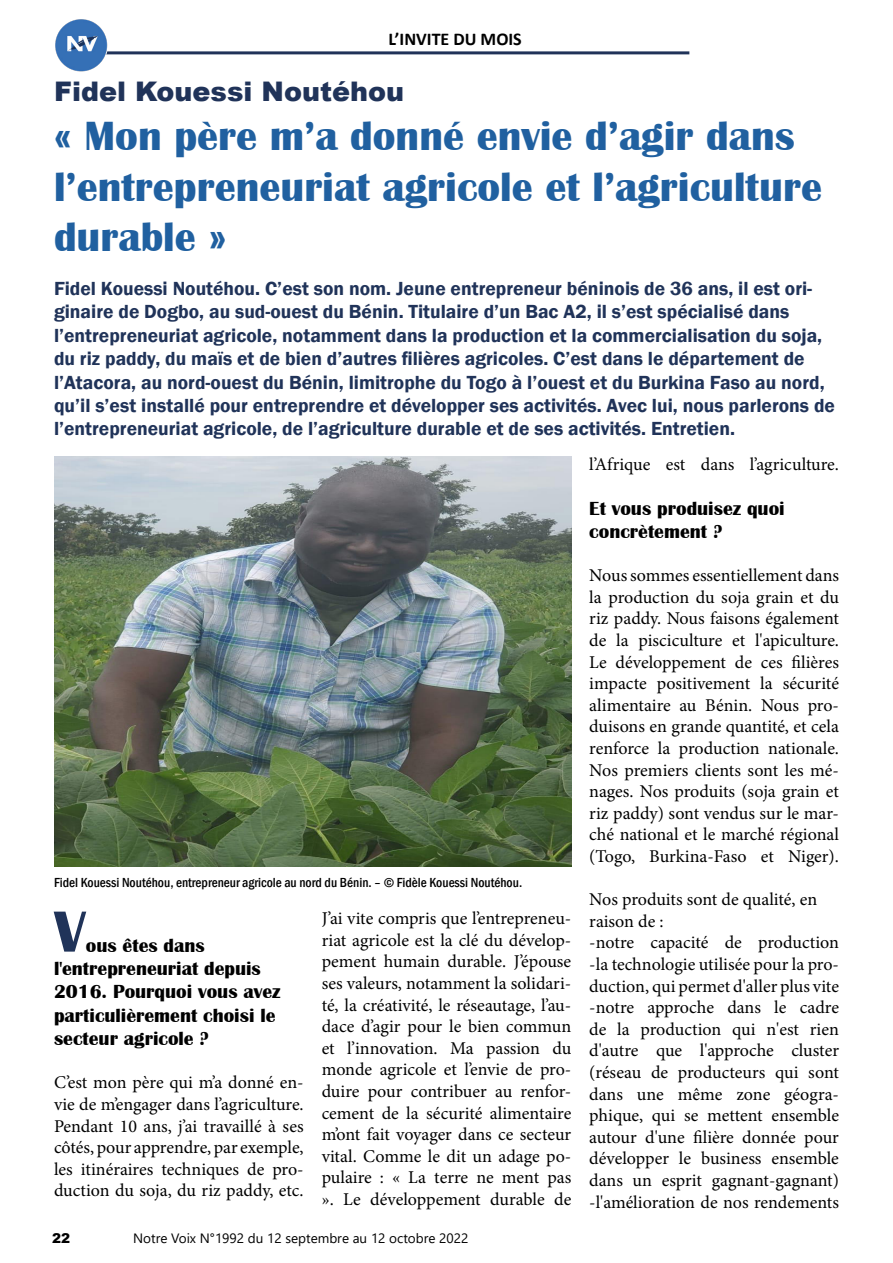
<style>
.page{position:relative;width:893px;height:1263px;background:#fff}
.page>*{position:absolute;margin:0;border:0;box-sizing:border-box;transform-origin:0 0}
.t1{font:700 60px "Britannic";color:#203359}
.t2{font:700 42px/50.4px "Britannic";color:#2060a0}
.t3{font:900 27px "Arial";color:#203359}
.t4{font:600 19.5px/23.4px "Franklin Gothic";color:#203359}
.t5{font:700 19.5px/23.4px "Britannic";color:#000}
.t6{font:18px/21.6px "Minion Pro";color:#000;text-align:justify}
.t7{font:700 18px "Calibri";color:#000}
.t8{font:500 condensed 13.5px "Franklin Gothic";color:#000}
.t9{font:13.5px "Segoe UI";color:#000}
.t10{font:900 13.5px "Arial";color:#000}
</style>
<div class="page">
<hr style="left:102px;top:51px;width:587px;height:3px;background:#203359">
<img style="left:54px;top:18px;width:54px;height:54px;border-radius:27px">
<img style="left:54px;top:456px;width:517px;height:410px">
<p class="t7" style="left:389px;top:26px;width:135px">L’INVITE DU MOIS</p>
<p class="t3" style="left:54px;top:72px;width:352px">Fidel Kouessi Noutéhou</p>
<p class="t2" style="left:54px;top:111px;width:769px">« Mon père m’a donné envie d’agir dans l’entrepreneuriat agricole et l’agriculture durable »</p>
<p class="t4" style="left:54px;top:277px;width:782px">Fidel Kouessi Noutéhou. C’est son nom. Jeune entrepreneur béninois de 36 ans, il est ori&shy;ginaire de Dogbo, au sud-ouest du Bénin. Titulaire d’un Bac A2, il s’est spécialisé dans l’entrepreneuriat agricole, notamment dans la production et la commercialisation du soja, du riz paddy, du maïs et de bien d’autres filières agricoles. C’est dans le département de l’Atacora, au nord-ouest du Bénin, limitrophe du Togo à l’ouest et du Burkina Faso au nord, qu’il s’est installé pour entreprendre et développer ses activités. Avec lui, nous parlerons de l’entrepreneuriat agricole, de l’agriculture durable et de ses activités. Entretien.</p>
<p class="t8" style="left:54px;top:874px;width:470px">Fidel Kouessi Noutéhou, entrepreneur agricole au nord du Bénin. – © Fidèle Kouessi Noutéhou.</p>
<p class="t1" style="left:54px;top:898px;width:33px">V</p>
<p class="t6" style="left:322px;top:908px;width:251px">J’ai vite compris que l’entrepreneu&shy;riat agricole est la clé du dévelop&shy;pement humain durable. J’épouse ses valeurs, notamment la solidari&shy;té, la créativité, le réseautage, l’au&shy;dace d’agir pour le bien commun et l’innovation. Ma passion du monde agricole et l’envie de pro&shy;duire pour contribuer au renfor&shy;cement de la sécurité alimentaire m’ont fait voyager dans ce secteur vital. Comme le dit un adage po&shy;pulaire : « La terre ne ment pas ». Le développement durable de</p>
<p class="t5" style="left:86px;top:933px;width:120px">ous êtes dans</p>
<p class="t5" style="left:54px;top:957px;width:228px">l'entrepreneuriat depuis<br>2016. Pourquoi vous avez</p>
<p class="t5" style="left:54px;top:1004px;width:223px">particulièrement choisi le</p>
<p class="t5" style="left:54px;top:1027px;width:156px">secteur agricole ?</p>
<p class="t6" style="left:54px;top:1072px;width:251px">C’est mon père qui m’a donné en&shy;vie de m’engager dans l’agriculture.<br>Pendant 10 ans, j’ai travaillé à ses côtés, pour apprendre, par exemple, les itinéraires techniques de pro&shy;duction du soja, du riz paddy, etc.</p>
<p class="t10" style="left:52px;top:1228px;width:20px">22</p>
<p class="t9" style="left:133px;top:1225px;width:337px">Notre Voix N°1992 du 12 septembre au 12 octobre 2022</p>
<p class="t6" style="left:589px;top:453px;width:251px">l’Afrique est dans l’agriculture.</p>
<p class="t5" style="left:589px;top:496px;width:197px">Et vous produisez quoi</p>
<p class="t5" style="left:589px;top:520px;width:135px">concrètement ?</p>
<p class="t6" style="left:589px;top:565px;width:251px">Nous sommes essentiellement dans la production du soja grain et du riz paddy. Nous faisons également de la pisciculture et l'apiculture.</p>
<p class="t6" style="left:589px;top:651px;width:251px">Le développement de ces filières impacte positivement la sécurité alimentaire au Bénin. Nous pro&shy;duisons en grande quantité, et cela renforce la production nationale.<br>Nos premiers clients sont les mé&shy;nages. Nos produits (soja grain et riz paddy) sont vendus sur le mar&shy;ché national et le marché régional (Togo, Burkina-Faso et Niger).</p>
<p class="t6" style="left:589px;top:889px;width:229px">Nos produits sont de qualité, en raison de :</p>
<p class="t6" style="left:589px;top:932px;width:251px">-notre capacité de production</p>
<p class="t6" style="left:589px;top:953px;width:251px">-la technologie utilisée pour la pro&shy;duction, qui permet d'aller plus vite</p>
<p class="t6" style="left:589px;top:997px;width:251px">-notre approche dans le cadre de la production qui n'est rien d'autre que l'approche cluster (réseau de producteurs qui sont dans une même zone géogra&shy;phique, qui se mettent ensemble autour d'une filière donnée pour développer le business ensemble dans un esprit gagnant-gagnant)</p>
<p class="t6" style="left:589px;top:1191px;width:251px">-l'amélioration de nos rendements</p>
</div>
